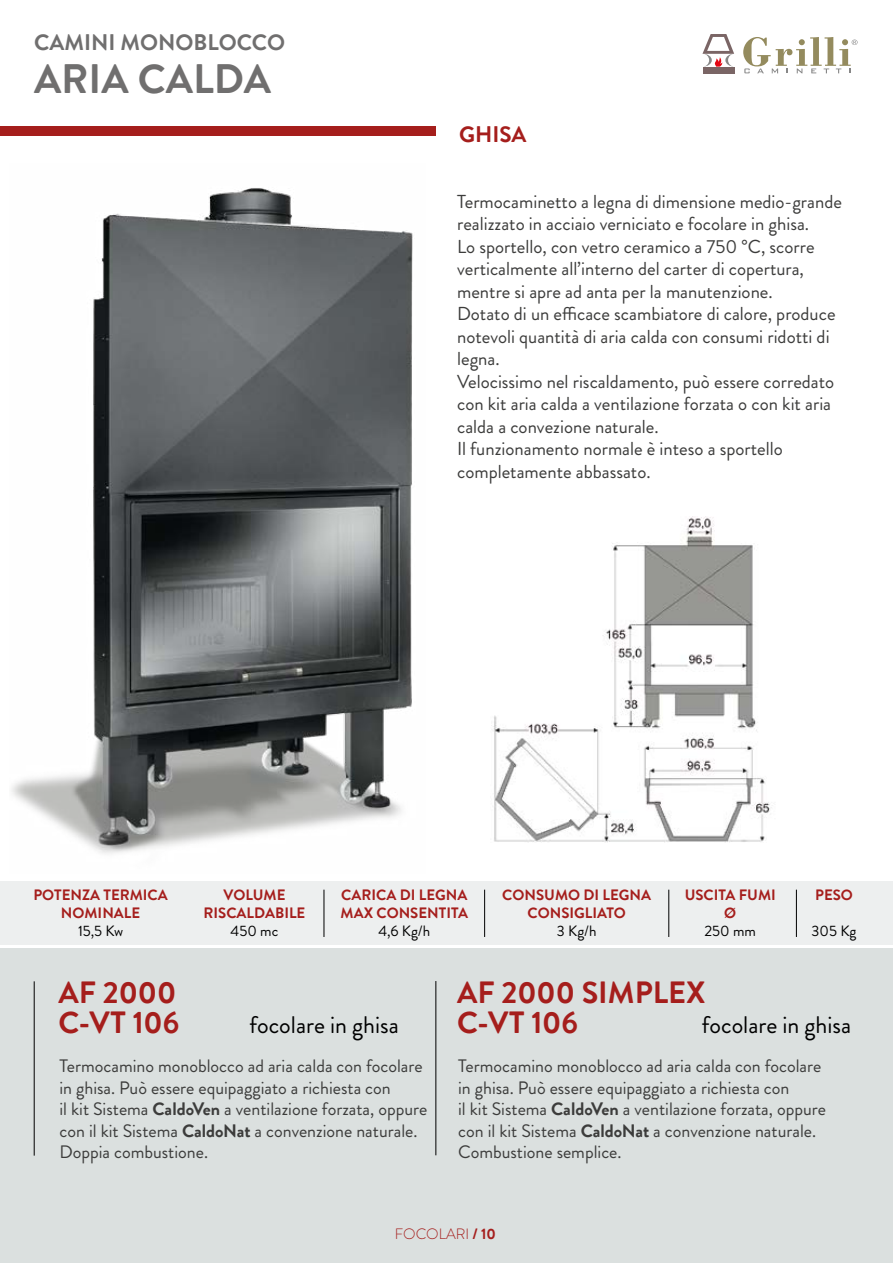
<style>
.page{position:relative;width:893px;height:1263px;background:#fff}
.page>*{position:absolute;margin:0;border:0;box-sizing:border-box;transform-origin:0 0}
.t1{font:700 41.1px "Brandon Grotesque";color:#706f6f}
.t2{font:700 30.6px/30.6px "Brandon Grotesque";color:#a51e1c}
.t3{font:24px "Brandon Grotesque";color:#000}
.t4{font:700 22.5px "Brandon Grotesque";color:#706f6f}
.t5{font:700 22.5px "Brandon Grotesque";color:#a51e1c}
.t6{font:18.75px/22.5px "Brandon Grotesque";color:#3c3c3b}
.t7{font:18px/21.6px "Brandon Grotesque";color:#3c3c3b}
.t8{font:700 15px/18px "Brandon Grotesque";color:#a51e1c;text-align:center}
.t9{font:15px "Brandon Grotesque";color:#000}
.t10{font:300 15px "Brandon Text";color:#a51e1c}
.s1{font-weight:700}
.s2{font-family:"Brandon Grotesque";font-weight:700}
</style>
<div class="page">
<div style="left:0;top:882px;width:893px;height:63px;background:#edefef"></div>
<div style="left:0;top:948px;width:893px;height:315px;background:#dbe0df"></div>
<hr style="left:324px;top:890px;width:1px;height:47px;background:#000">
<div style="left:0;top:126px;width:435px;height:10px;background:#a51e1c"></div>
<hr style="left:34px;top:981px;width:1px;height:174px;background:#000">
<hr style="left:436px;top:981px;width:1px;height:174px;background:#000">
<hr style="left:484px;top:890px;width:1px;height:47px;background:#000">
<hr style="left:668px;top:890px;width:1px;height:47px;background:#000">
<hr style="left:796px;top:890px;width:1px;height:47px;background:#000">
<div style="left:703px;top:67px;width:32px;height:6px;background:#7a6565"></div>
<svg style="left:702px;top:34px;width:32px;height:33px"></svg>
<svg style="left:743px;top:37px;width:115px;height:36px"></svg>
<img style="left:11px;top:188px;width:402px;height:666px">
<img style="left:491px;top:517px;width:281px;height:325px">
<p class="t4" style="left:34px;top:26px;width:253px">CAMINI MONOBLOCCO</p>
<h1 class="t1" style="left:34px;top:50px;width:238px">ARIA CALDA</h1>
<p class="t5" style="left:459px;top:119px;width:69px">GHISA</p>
<p class="t6" style="left:457px;top:190px;width:386px">Termocaminetto a legna di dimensione medio-grande realizzato in acciaio verniciato e focolare in ghisa.<br>Lo sportello, con vetro ceramico a 750 °C, scorre verticalmente all’interno del carter di copertura, mentre si apre ad anta per la manutenzione.<br>Dotato di un efficace scambiatore di calore, produce notevoli quantità di aria calda con consumi ridotti di legna.<br>Velocissimo nel riscaldamento, può essere corredato con kit aria calda a ventilazione forzata o con kit aria calda a convezione naturale.<br>Il funzionamento normale è inteso a sportello completamente abbassato.</p>
<p class="t8" style="left:33px;top:886px;width:136px">POTENZA TERMICA<br>NOMINALE</p>
<p class="t9" style="left:78px;top:921px;width:47px">15,5 Kw</p>
<p class="t8" style="left:204px;top:886px;width:103px">VOLUME<br>RISCALDABILE</p>
<p class="t9" style="left:231px;top:921px;width:49px">450 mc</p>
<p class="t8" style="left:341px;top:886px;width:129px;text-align:left">CARICA DI LEGNA<br>MAX CONSENTITA</p>
<p class="t9" style="left:378px;top:921px;width:53px">4,6 Kg/h</p>
<p class="t8" style="left:502px;top:886px;width:150px">CONSUMO DI LEGNA<br>CONSIGLIATO</p>
<p class="t9" style="left:557px;top:921px;width:41px">3 Kg/h</p>
<p class="t8" style="left:685px;top:886px;width:93px">USCITA FUMI<br>Ø</p>
<p class="t9" style="left:704px;top:921px;width:53px">250 mm</p>
<p class="t8" style="left:815px;top:886px;width:39px">PESO</p>
<p class="t9" style="left:812px;top:921px;width:46px">305 Kg</p>
<h2 class="t2" style="left:58px;top:977px;width:122px">AF 2000<br>C-VT 106</h2>
<p class="t3" style="left:249px;top:1008px;width:151px">focolare in ghisa</p>
<p class="t7" style="left:60px;top:1055px;width:369px">Termocamino monoblocco ad aria calda con focolare in ghisa. Può essere equipaggiato a richiesta con<br>il kit Sistema <span class="s1">CaldoVen</span> a ventilazione forzata, oppure con il kit Sistema <span class="s1">CaldoNat</span> a convenzione naturale.<br>Doppia combustione.</p>
<h2 class="t2" style="left:457px;top:977px;width:250px">AF 2000 SIMPLEX<br>C-VT 106</h2>
<p class="t3" style="left:702px;top:1008px;width:151px">focolare in ghisa</p>
<p class="t7" style="left:458px;top:1055px;width:369px">Termocamino monoblocco ad aria calda con focolare in ghisa. Può essere equipaggiato a richiesta con<br>il kit Sistema <span class="s1">CaldoVen</span> a ventilazione forzata, oppure con il kit Sistema <span class="s1">CaldoNat</span> a convenzione naturale.<br>Combustione semplice.</p>
<p class="t10" style="left:395px;top:1224px;width:102px">FOCOLARI <span class="s2">/ 10</span></p>
</div>
